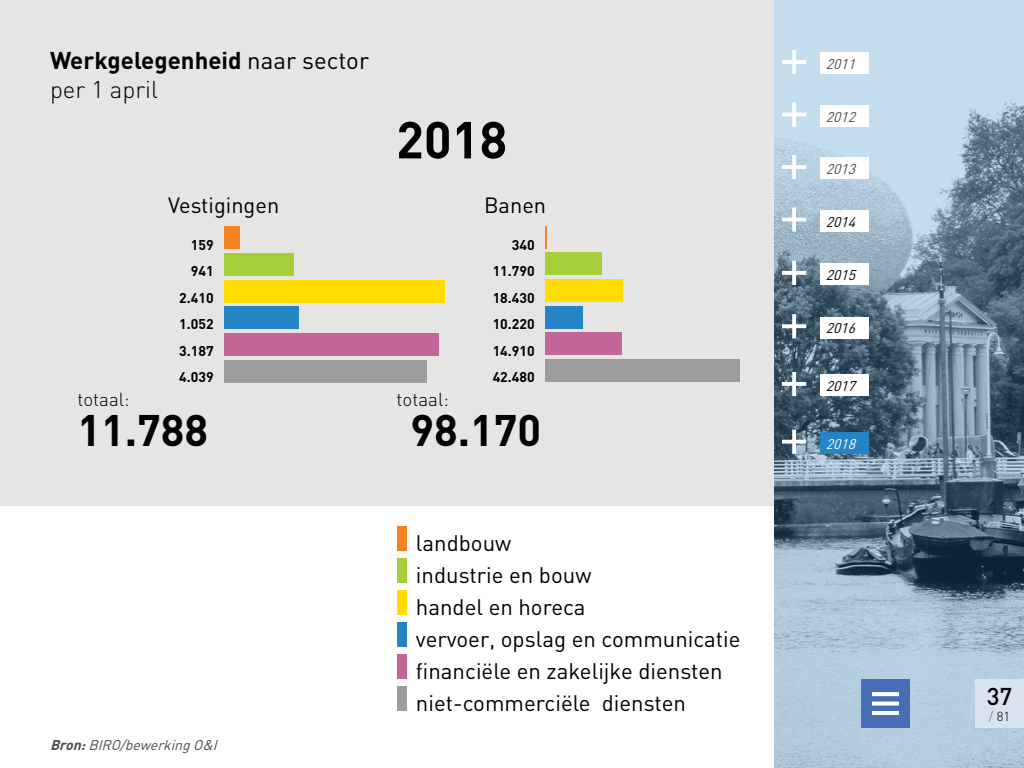
<style>
.page{position:relative;width:1024px;height:768px;background:#fff}
.page>*{position:absolute;margin:0;border:0;box-sizing:border-box;transform-origin:0 0}
.t1{font:700 51.2px "DIN";color:#000}
.t2{font:700 43.6px "DIN";color:#000}
.t3{font:700 24px/28.8px "DIN";color:#000}
.t4{font:500 24px "DIN";color:#000}
.t5{font:22.2px/32.1px "DIN";color:#000}
.t6{font:21.8px "DIN";color:#000}
.t7{font:300 18.7px "DIN";color:#000}
.t8{font:700 14px/26.5px "DIN";color:#000;text-align:justify}
.t9{font:italic 14px "DIN";color:#4d4d4d}
.t10{font:italic 14px "DIN";color:#000}
.t11{font:italic 14px "DIN";color:#fff}
.t12{font:300 13px "DIN";color:#000}
.s1{font-weight:400}
.s2{font-weight:300}
.s3{font-weight:700}
.s4{color:#476db6}
</style>
<div class="page">
<svg style="left:774px;top:0;width:250px;height:768px;background:#89a2b3"></svg>
<div style="left:861px;top:679px;width:49px;height:49px;background:#476db6"></div>
<svg style="left:872px;top:692px;width:27px;height:4px"></svg>
<svg style="left:872px;top:702px;width:27px;height:4px"></svg>
<hr style="left:872px;top:711px;width:27px;height:4px;background:#fff">
<div style="left:975px;top:679px;width:49px;height:49px;background:#dae2f0"></div>
<div style="left:0;top:0;width:774px;height:506px;background:#e7e5e4"></div>
<div style="left:397px;top:526px;width:9px;height:25px;background:#f58220"></div>
<div style="left:397px;top:558px;width:9px;height:25px;background:#a6ce39"></div>
<div style="left:397px;top:590px;width:9px;height:25px;background:#fd0"></div>
<div style="left:397px;top:622px;width:9px;height:25px;background:#2484c6"></div>
<div style="left:397px;top:654px;width:9px;height:25px;background:#c36596"></div>
<div style="left:397px;top:686px;width:9px;height:25px;background:#9e9b9c"></div>
<hr style="left:545px;top:226px;width:2px;height:23px;background:#f58220">
<div style="left:545px;top:252px;width:57px;height:23px;background:#a6ce39"></div>
<div style="left:545px;top:279px;width:78px;height:23px;background:#fd0"></div>
<div style="left:545px;top:306px;width:38px;height:22px;background:#2484c6"></div>
<div style="left:545px;top:332px;width:77px;height:23px;background:#c36596"></div>
<div style="left:545px;top:359px;width:195px;height:23px;background:#9e9b9c"></div>
<div style="left:224px;top:227px;width:16px;height:22px;background:#f58220"></div>
<div style="left:224px;top:253px;width:70px;height:23px;background:#a6ce39"></div>
<div style="left:224px;top:280px;width:221px;height:22px;background:#fd0"></div>
<div style="left:224px;top:306px;width:75px;height:23px;background:#2484c6"></div>
<div style="left:224px;top:333px;width:215px;height:23px;background:#c36596"></div>
<div style="left:224px;top:360px;width:203px;height:22px;background:#9e9b9c"></div>
<svg style="left:782px;top:50px;width:24px;height:24px"></svg>
<div style="left:821px;top:53px;width:48px;height:21px;background:#fff"></div>
<svg style="left:782px;top:102px;width:24px;height:25px"></svg>
<div style="left:821px;top:105px;width:48px;height:22px;background:#fff"></div>
<svg style="left:782px;top:155px;width:24px;height:24px"></svg>
<div style="left:821px;top:158px;width:48px;height:21px;background:#fff"></div>
<svg style="left:782px;top:208px;width:24px;height:24px"></svg>
<div style="left:821px;top:210px;width:48px;height:22px;background:#fff"></div>
<svg style="left:782px;top:261px;width:24px;height:24px"></svg>
<div style="left:821px;top:264px;width:48px;height:21px;background:#fff"></div>
<svg style="left:782px;top:314px;width:24px;height:24px"></svg>
<div style="left:821px;top:317px;width:48px;height:21px;background:#fff"></div>
<svg style="left:782px;top:372px;width:24px;height:24px"></svg>
<div style="left:821px;top:375px;width:48px;height:21px;background:#fff"></div>
<svg style="left:782px;top:430px;width:24px;height:24px"></svg>
<div style="left:821px;top:432px;width:48px;height:22px;background:#2484c6"></div>
<p class="t3" style="left:50px;top:45px;width:321px">Werkgelegenheid <span class="s1">naar sector </span><span class="s2">per 1 april</span></p>
<p class="t6" style="left:168px;top:192px;width:113px">Vestigingen</p>
<p class="t8" style="left:179px;top:231px;width:36px;text-align:right">159<br>941<br>2.410<br>1.052<br>3.187<br>4.039</p>
<p class="t7" style="left:77px;top:388px;width:54px">totaal:</p>
<h2 class="t2" style="left:77px;top:402px;width:132px">11.788</h2>
<h1 class="t1" style="left:396px;top:106px;width:113px">2018</h1>
<p class="t6" style="left:484px;top:192px;width:64px">Banen</p>
<p class="t8" style="left:493px;top:231px;width:44px;text-indent:19px">340<br>11.790<br>18.430<br>10.220<br>14.910<br>42.480</p>
<p class="t7" style="left:397px;top:388px;width:54px">totaal:</p>
<h2 class="t2" style="left:410px;top:402px;width:132px">98.170</h2>
<p class="t9" style="left:50px;top:736px;width:173px"><span class="s3">Bron:</span>BIRO/bewerkingO&amp;I</p>
<p class="t5" style="left:416px;top:526px;width:326px">landbouw<br>industrie en bouw<br>handel en horeca<br>vervoer, opslag en communicatie financiële en zakelijke diensten niet-commerciële diensten</p>
<p class="t9" style="left:826px;top:55px;width:35px">2011</p>
<p class="t9" style="left:826px;top:108px;width:35px">2012</p>
<p class="t9" style="left:826px;top:160px;width:35px">2013</p>
<p class="t10" style="left:826px;top:213px;width:35px">2014</p>
<p class="t10" style="left:826px;top:266px;width:35px">2015</p>
<p class="t10" style="left:826px;top:320px;width:35px">2016</p>
<p class="t10" style="left:826px;top:377px;width:35px">2017</p>
<p class="t11" style="left:826px;top:435px;width:35px">2018</p>
<p class="t4" style="left:987px;top:681px;width:27px">37</p>
<p class="t12" style="left:989px;top:708px;width:23px"><span class="s4">/</span> 81</p>
</div>
